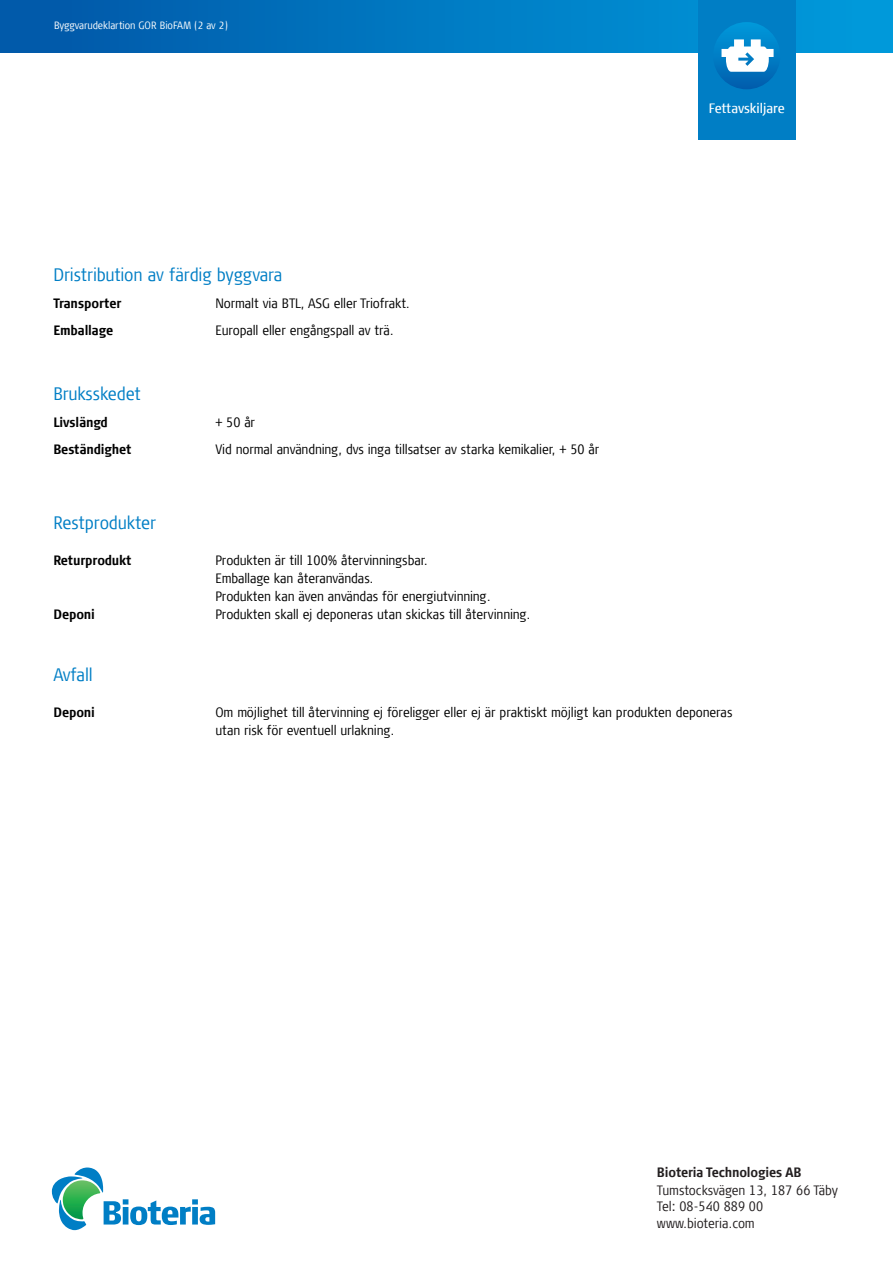
<style>
.page{position:relative;width:893px;height:1263px;background:#fff}
.page>*{position:absolute;margin:0;border:0;box-sizing:border-box;transform-origin:0 0}
.t1{font:300 condensed 18px "Signa Offc Pro";letter-spacing:-.01em;color:#007ec5}
.t2{font:300 condensed 13.5px/18px "Signa Offc Pro";letter-spacing:-.01em;color:#000}
.t3{font:700 condensed 13.5px "Signa Offc Pro";letter-spacing:-.01em;color:#000}
.t4{font:300 condensed 13.5px/16.2px "Signa Offc Pro";letter-spacing:-.01em;color:#231f20}
.t5{font:700 condensed 13.5px "Signa Offc Pro";letter-spacing:-.01em;color:#231f20}
.t6{font:condensed 13.5px "Signa Offc Pro";letter-spacing:-.01em;color:#fff}
.t7{font:300 condensed 10.5px "Signa Offc Pro";letter-spacing:-.01em;color:#fff}
</style>
<div class="page">
<svg style="left:0;top:0;width:893px;height:53px;background:#0076c0"></svg>
<div style="left:698px;top:0;width:98px;height:140px;background:#007ec5"></div>
<div style="left:713px;top:22px;width:67px;height:67px;background:linear-gradient(to bottom,#009bdc,#015ead);border-radius:34px"></div>
<svg style="left:721px;top:39px;width:53px;height:33px"></svg>
<svg style="left:52px;top:1167px;width:163px;height:63px"></svg>
<p class="t7" style="left:54px;top:18px;width:176px">Byggvarudeklartion GOR BioFAM (2 av 2)</p>
<p class="t1" style="left:53px;top:262px;width:231px">Dristribution av färdig byggvara</p>
<p class="t3" style="left:53px;top:294px;width:69px">Transporter</p>
<p class="t2" style="left:215px;top:294px;width:196px">Normalt via BTL, ASG eller Triofrakt.</p>
<p class="t3" style="left:53px;top:321px;width:61px">Emballage</p>
<p class="t2" style="left:215px;top:321px;width:180px">Europall eller engångspall av trä.</p>
<p class="t1" style="left:53px;top:381px;width:89px">Bruksskedet</p>
<p class="t3" style="left:53px;top:413px;width:56px">Livslängd</p>
<p class="t2" style="left:215px;top:412px;width:41px">+ 50 år</p>
<p class="t3" style="left:53px;top:440px;width:79px">Beständighet</p>
<p class="t2" style="left:215px;top:439px;width:386px">Vid normal användning, dvs inga tillsatser av starka kemikalier, + 50 år</p>
<p class="t1" style="left:53px;top:511px;width:104px">Restprodukter</p>
<p class="t3" style="left:53px;top:551px;width:80px">Returprodukt</p>
<p class="t2" style="left:215px;top:551px;width:214px">Produkten är till 100% återvinningsbar.</p>
<p class="t2" style="left:215px;top:569px;width:160px">Emballage kan återanvändas.</p>
<p class="t2" style="left:215px;top:587px;width:277px">Produkten kan även användas för energiutvinning.</p>
<p class="t3" style="left:53px;top:605px;width:43px">Deponi</p>
<p class="t2" style="left:215px;top:605px;width:317px">Produkten skall ej deponeras utan skickas till återvinning.</p>
<p class="t6" style="left:709px;top:100px;width:77px">Fettavskiljare</p>
<p class="t1" style="left:53px;top:662px;width:41px">Avfall</p>
<p class="t3" style="left:53px;top:702px;width:43px">Deponi</p>
<p class="t2" style="left:215px;top:702px;width:519px">Om möjlighet till återvinning ej föreligger eller ej är praktiskt möjligt kan produkten deponeras utan risk för eventuell urlakning.</p>
<p class="t5" style="left:657px;top:1163px;width:146px">Bioteria Technologies AB</p>
<p class="t4" style="left:657px;top:1182px;width:182px">Tumstocksvägen 13, 187 66 Täby<br>Tel: 08-540 889 00 www.bioteria.com</p>
</div>
